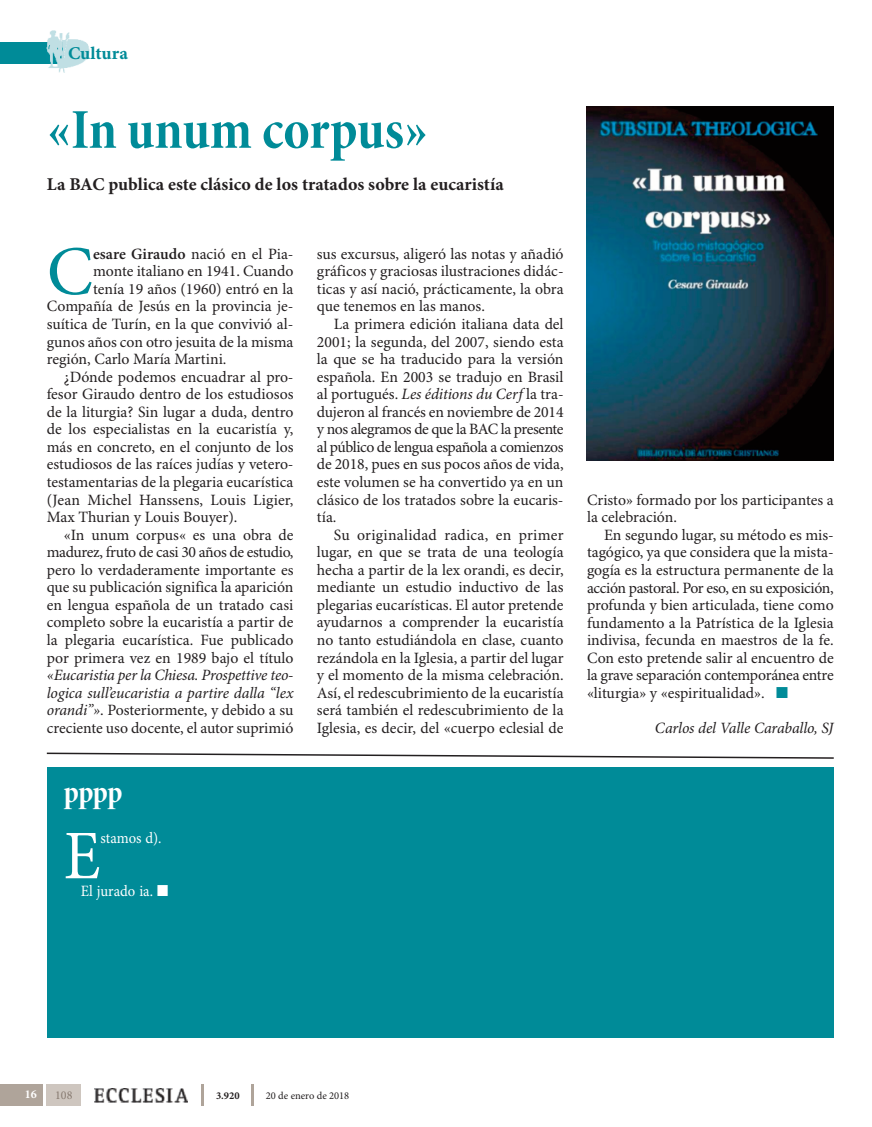
<style>
.page{position:relative;width:872px;height:1127px;background:#fff}
.page>*{position:absolute;margin:0;border:0;box-sizing:border-box;transform-origin:0 0}
.t1{font:69.6px "Minion Pro";color:#008b98}
.t2{font:69.6px "Minion Pro";color:#fff;scale:.93 1}
.t3{font:57px "Minion Pro Bold Cn Subh";letter-spacing:-.005em;color:#008b98}
.t4{font:31.5px "Minion Pro Bold Cn Subh";color:#fff}
.t5{font:700 18px "Minion Pro";color:#231f20}
.t6{font:18px "Minion Pro Bold Capt";letter-spacing:-.005em;color:#008b98}
.t7{font:15.75px/17.5px "Minion Pro";color:#231f20;text-align:justify}
.t8{font:italic 15.75px/17.5px "Minion Pro";letter-spacing:-.005em;color:#231f20;text-align:justify}
.t9{font:15.75px "Minion Pro";letter-spacing:-.025em;color:#231f20}
.t10{font:15.75px "Minion Pro";color:#fff;scale:.93 1}
.t11{font:12px "Minion Pro";color:#877a70}
.t12{font:700 12px "Minion Pro";color:#fff}
.t13{font:10.5px "Minion Pro";color:#231f20}
.t14{font:700 10.5px "Minion Pro";color:#231f20}
.s1{font-weight:600}
.s2{font-style:normal}
.s3{font-style:italic}
.s4{color:#008b98}
</style>
<div class="page">
<div style="left:0;top:1084px;width:43px;height:22px;background:#afa49a"></div>
<div style="left:47px;top:1084px;width:34px;height:22px;background:#cec6bf"></div>
<img style="left:95px;top:1088px;width:93px;height:14px">
<hr style="left:202px;top:1084px;width:2px;height:22px;background:#afa49a">
<hr style="left:252px;top:1084px;width:2px;height:22px;background:#afa49a">
<div style="left:0;top:43px;width:64px;height:21px;background:#008b98"></div>
<img style="left:47px;top:30px;width:43px;height:43px">
<img style="left:47px;top:43px;width:17px;height:21px">
<img style="left:586px;top:106px;width:247px;height:354px">
<div style="left:47px;top:767px;width:786px;height:270px;background:#008b98"></div>
<svg style="left:46px;top:752px;width:788px;height:7px"></svg>
<p class="t6" style="left:68px;top:46px;width:61px">Cultura</p>
<h2 class="t3" style="left:47px;top:108px;width:383px">«In unum corpus»</h2>
<p class="t5" style="left:47px;top:177px;width:458px">La BAC publica este clásico de los tratados sobre la eucaristía</p>
<h1 class="t1" style="left:47px;top:245px;width:48px">C</h1>
<p class="t7" style="left:93px;top:246px;width:202px"><span class="s1">esare Giraudo</span> nació en el Pia-</p>
<p class="t7" style="left:93px;top:264px;width:202px">monte italiano en 1941. Cuando</p>
<p class="t7" style="left:93px;top:281px;width:202px">tenía 19 años (1960) entró en la</p>
<p class="t7" style="left:47px;top:299px;width:248px">Compañía de Jesús en la provincia je-</p>
<p class="t7" style="left:47px;top:317px;width:248px">suítica de Turín, en la que convivió al-</p>
<p class="t7" style="left:47px;top:334px;width:248px">gunos años con otro jesuita de la misma</p>
<p class="t7" style="left:47px;top:352px;width:181px">región, Carlo María Martini.</p>
<p class="t7" style="left:64px;top:369px;width:231px">¿Dónde podemos encuadrar al pro-</p>
<p class="t7" style="left:47px;top:387px;width:248px">fesor Giraudo dentro de los estudiosos</p>
<p class="t7" style="left:47px;top:404px;width:248px">de la liturgia? Sin lugar a duda, dentro</p>
<p class="t7" style="left:47px;top:422px;width:248px">de los especialistas en la eucaristía y,</p>
<p class="t7" style="left:47px;top:439px;width:248px">más en concreto, en el conjunto de los</p>
<p class="t7" style="left:47px;top:457px;width:248px">estudiosos de las raíces judías y vetero-</p>
<p class="t7" style="left:47px;top:475px;width:248px">testamentarias de la plegaria eucarística</p>
<p class="t7" style="left:47px;top:492px;width:248px">(Jean Michel Hanssens, Louis Ligier,</p>
<p class="t7" style="left:47px;top:510px;width:192px">Max Thurian y Louis Bouyer).</p>
<p class="t7" style="left:64px;top:527px;width:231px">«In unum corpus« es una obra de</p>
<p class="t9" style="left:47px;top:546px;width:248px">madurez, fruto de casi 30 años de estudio,</p>
<p class="t7" style="left:47px;top:562px;width:248px">pero lo verdaderamente importante es</p>
<p class="t7" style="left:47px;top:580px;width:248px">que su publicación significa la aparición</p>
<p class="t7" style="left:47px;top:597px;width:248px">en lengua española de un tratado casi</p>
<p class="t7" style="left:47px;top:615px;width:248px">completo sobre la eucaristía a partir de</p>
<p class="t7" style="left:47px;top:632px;width:248px">la plegaria eucarística. Fue publicado</p>
<p class="t7" style="left:47px;top:650px;width:248px">por primera vez en 1989 bajo el título</p>
<p class="t8" style="left:47px;top:668px;width:248px">«Eucaristia per la Chiesa. Prospettive teo&shy;logica sull’eucaristia a partire dalla “lex orandi”»<span class="s2">. Posteriormente, y debido a su creciente uso docente, el autor suprimió</span></p>
<h3 class="t4" style="left:64px;top:780px;width:60px">pppp</h3>
<h1 class="t2" style="left:64px;top:829px;width:41px">E</h1>
<p class="t10" style="left:101px;top:832px;width:67px">stamos d).</p>
<p class="t10" style="left:81px;top:885px;width:95px">El jurado ia. ■</p>
<p class="t7" style="left:317px;top:246px;width:248px">sus excursus, aligeró las notas y añadió gráficos y graciosas ilustraciones didác&shy;ticas y así nació, prácticamente, la obra que tenemos en las manos.</p>
<p class="t7" style="left:317px;top:317px;width:248px;text-indent:17px">La primera edición italiana data del 2001; la segunda, del 2007, siendo esta la que se ha traducido para la versión española. En 2003 se tradujo en Brasil al portugués. <span class="s3">Les éditions du Cerf</span> la tra&shy;dujeron al francés en noviembre de 2014 y nos alegramos de que la BAC la presente al público de lengua española a comienzos de 2018, pues en sus pocos años de vida, este volumen se ha convertido ya en un clásico de los tratados sobre la eucaris&shy;tía.</p>
<p class="t7" style="left:317px;top:527px;width:248px;text-indent:17px">Su originalidad radica, en primer lugar, en que se trata de una teología hecha a partir de la lex orandi, es decir, mediante un estudio inductivo de las plegarias eucarísticas. El autor pretende ayudarnos a comprender la eucaristía no tanto estudiándola en clase, cuanto rezándola en la Iglesia, a partir del lugar y el momento de la misma celebración.<br>Así, el redescubrimiento de la eucaristía será también el redescubrimiento de la Iglesia, es decir, del «cuerpo eclesial de</p>
<p class="t7" style="left:587px;top:492px;width:248px">Cristo» formado por los participantes a la celebración.</p>
<p class="t7" style="left:587px;top:527px;width:248px;text-indent:17px">En segundo lugar, su método es mis&shy;tagógico, ya que considera que la mista&shy;gogía es la estructura permanente de la acción pastoral. Por eso, en su exposición, profunda y bien articulada, tiene como fundamento a la Patrística de la Iglesia indivisa, fecunda en maestros de la fe.<br>Con esto pretende salir al encuentro de la grave separación contemporánea entre «liturgia» y «espiritualidad». <span class="s4">■</span></p>
<p class="t8" style="left:655px;top:720px;width:180px">Carlos del Valle Caraballo, SJ</p>
<p class="t12" style="left:25px;top:1089px;width:13px">16</p>
<p class="t11" style="left:55px;top:1090px;width:19px">108</p>
<p class="t14" style="left:216px;top:1091px;width:25px">3.920</p>
<p class="t13" style="left:266px;top:1091px;width:85px">20 de enero de 2018</p>
</div>
